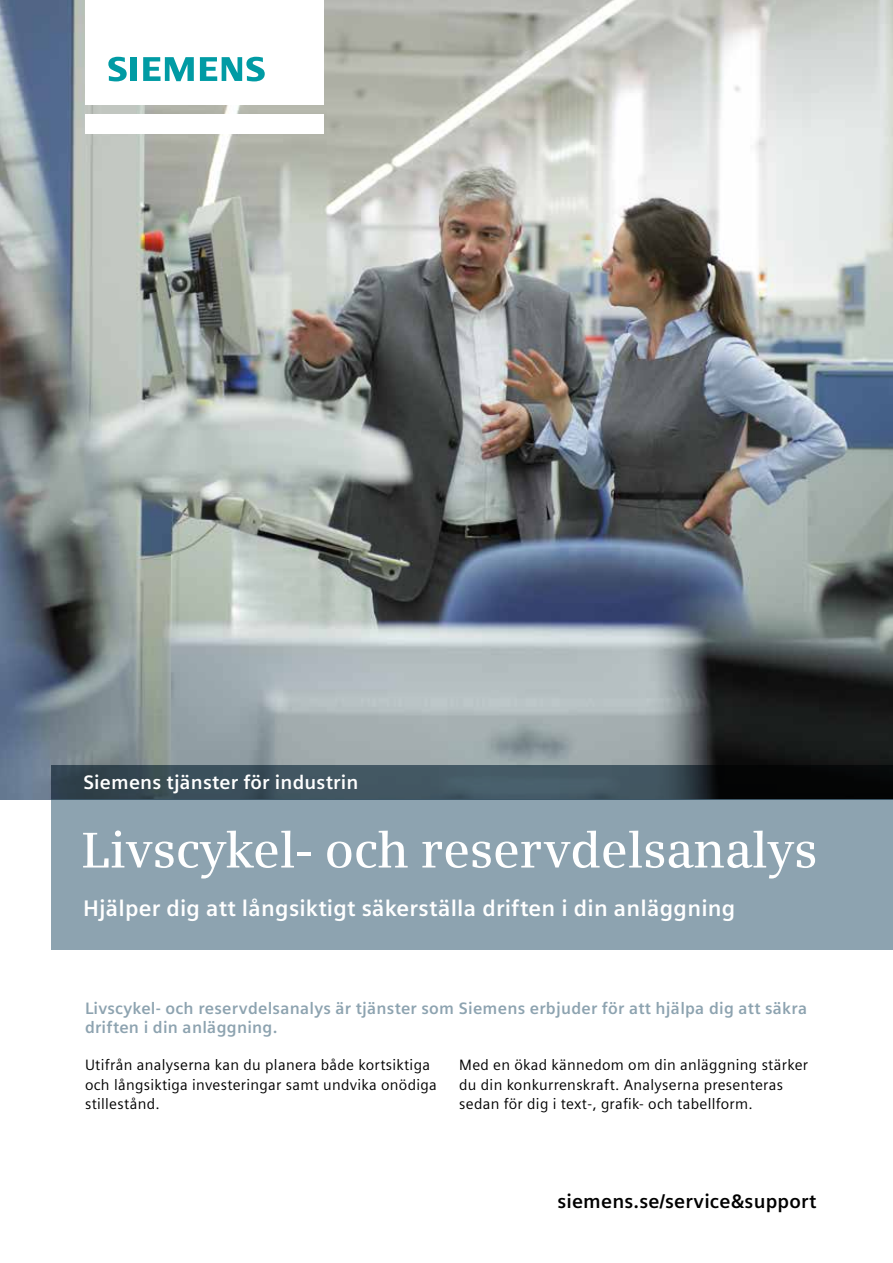
<style>
.page{position:relative;width:893px;height:1263px;background:#fff}
.page>*{position:absolute;margin:0;border:0;box-sizing:border-box;transform-origin:0 0}
.t1{font:600 50.1px "Siemens Serif";letter-spacing:-.01em;color:#fff}
.t2{font:700 22.5px "Siemens Sans";letter-spacing:.01em;color:#fff}
.t3{font:700 19.5px "Siemens Sans";letter-spacing:.01em;color:#fff}
.t4{font:700 19.5px "Siemens Sans";letter-spacing:.01em;color:#000}
.t5{font:700 16.5px/19.2px "Siemens Sans";letter-spacing:.015em;color:#8da3b0}
.t6{font:15px/19.5px "Siemens Sans";letter-spacing:.02em;color:#000}
</style>
<div class="page">
<img style="left:0;top:0;width:893px;height:799px">
<div style="left:85px;top:114px;width:238px;height:19px;background:#fff"></div>
<div style="left:85px;top:0;width:238px;height:105px;background:#fff"></div>
<svg style="left:108px;top:57px;width:19px;height:24px"></svg>
<div style="left:130px;top:57px;width:7px;height:24px;background:#009ba4"></div>
<svg style="left:143px;top:57px;width:51px;height:24px"></svg>
<svg style="left:200px;top:57px;width:65px;height:24px"></svg>
<div style="left:51px;top:799px;width:842px;height:151px;background:#8da3b0"></div>
<svg style="left:51px;top:765px;width:842px;height:34px;background:#314049"></svg>
<h3 class="t3" style="left:83px;top:771px;width:277px">Siemens tjänster för industrin</h3>
<h1 class="t1" style="left:82px;top:821px;width:737px">Livscykel- och reservdelsanalys</h1>
<h2 class="t2" style="left:83px;top:896px;width:654px">Hjälper dig att långsiktigt säkerställa driften i din anläggning</h2>
<p class="t5" style="left:85px;top:998px;width:724px">Livscykel- och reservdelsanalys är tjänster som Siemens erbjuder för att hjälpa dig att säkra driften i din anläggning.</p>
<p class="t6" style="left:85px;top:1055px;width:353px">Utifrån analyserna kan du planera både kortsiktiga och långsiktiga investeringar samt undvika onödiga stillestånd.</p>
<p class="t6" style="left:459px;top:1055px;width:350px">Med en ökad kännedom om din anläggning stärker du din konkurrenskraft. Analyserna presenteras sedan för dig i text-, grafik- och tabellform.</p>
<h3 class="t4" style="left:557px;top:1190px;width:261px">siemens.se/service&amp;support</h3>
</div>
